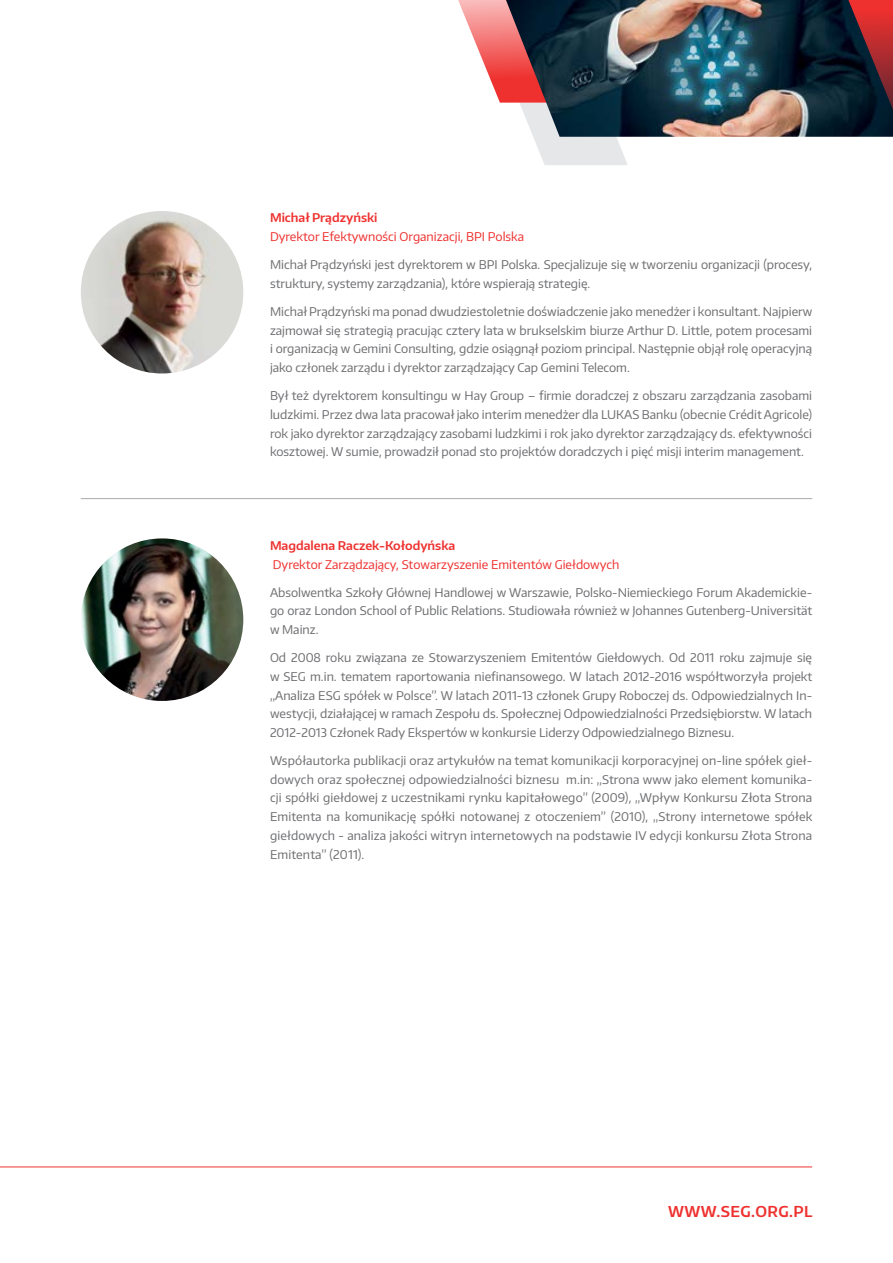
<style>
.page{position:relative;width:893px;height:1263px;background:#fff}
.page>*{position:absolute;margin:0;border:0;box-sizing:border-box;transform-origin:0 0}
.t1{font:600 15px "Encode Sans";color:#ee312f}
.t2{font:12px/18.8px "Encode Sans";color:#6d6e71;text-align:justify}
.t3{font:12px "Encode Sans";color:#ee312f}
.t4{font:600 12px "Encode Sans";color:#ee312f}
</style>
<div class="page">
<svg style="left:458px;top:0;width:170px;height:165px"></svg>
<hr style="left:0;top:1166px;width:812px;height:1px;background:#ee312f">
<img style="left:501px;top:0;width:335px;height:137px">
<svg style="left:836px;top:0;width:57px;height:137px;background:#3f1f2b"></svg>
<hr style="left:81px;top:498px;width:731px;height:1px;background:#a7a9ac">
<img style="left:81px;top:211px;width:162px;height:162px;border-radius:81px">
<img style="left:81px;top:538px;width:162px;height:163px;border-radius:81px">
<p class="t4" style="left:270px;top:210px;width:109px">Michał Prądzyński</p>
<p class="t3" style="left:270px;top:229px;width:256px">Dyrektor Efektywności Organizacji, BPI Polska</p>
<p class="t2" style="left:270px;top:255px;width:544px">Michał Prądzyński jest dyrektorem w BPI Polska. Specjalizuje się w tworzeniu organizacji (procesy, struktury, systemy zarządzania), które wspierają strategię.</p>
<p class="t2" style="left:270px;top:302px;width:544px">Michał Prądzyński ma ponad dwudziestoletnie doświadczenie jako menedżer i konsultant. Najpierw zajmował się strategią pracując cztery lata w brukselskim biurze Arthur D. Little, potem procesami i organizacją w Gemini Consulting, gdzie osiągnął poziom principal. Następnie objął rolę operacyjną jako członek zarządu i dyrektor zarządzający Cap Gemini Telecom.</p>
<p class="t2" style="left:270px;top:386px;width:544px">Był też dyrektorem konsultingu w Hay Group – firmie doradczej z obszaru zarządzania zasobami ludzkimi. Przez dwa lata pracował jako interim menedżer dla LUKAS Banku (obecnie Crédit Agricole) rok jako dyrektor zarządzający zasobami ludzkimi i rok jako dyrektor zarządzający ds. efektywności kosztowej. W sumie, prowadził ponad sto projektów doradczych i pięć misji interim management.</p>
<p class="t4" style="left:270px;top:537px;width:187px">Magdalena Raczek-Kołodyńska</p>
<p class="t3" style="left:273px;top:556px;width:348px">Dyrektor Zarządzający, Stowarzyszenie Emitentów Giełdowych</p>
<p class="t2" style="left:270px;top:582px;width:544px">Absolwentka Szkoły Głównej Handlowej w Warszawie, Polsko-Niemieckiego Forum Akademickie&shy;go oraz London School of Public Relations. Studiowała również w Johannes Gutenberg-Universität w Mainz.</p>
<p class="t2" style="left:270px;top:648px;width:544px">Od 2008 roku związana ze Stowarzyszeniem Emitentów Giełdowych. Od 2011 roku zajmuje się w SEG m.in. tematem raportowania niefinansowego. W latach 2012-2016 współtworzyła projekt „Analiza ESG spółek w Polsce”. W latach 2011-13 członek Grupy Roboczej ds. Odpowiedzialnych In&shy;westycji, działającej w ramach Zespołu ds. Społecznej Odpowiedzialności Przedsiębiorstw. W latach 2012-2013 Członek Rady Ekspertów w konkursie Liderzy Odpowiedzialnego Biznesu.</p>
<p class="t2" style="left:270px;top:751px;width:544px">Współautorka publikacji oraz artykułów na temat komunikacji korporacyjnej on-line spółek gieł&shy;dowych oraz społecznej odpowiedzialności biznesu m.in: „Strona www jako element komunika&shy;cji spółki giełdowej z uczestnikami rynku kapitałowego” (2009), „Wpływ Konkursu Złota Strona Emitenta na komunikację spółki notowanej z otoczeniem” (2010), „Strony internetowe spółek giełdowych - analiza jakości witryn internetowych na podstawie IV edycji konkursu Złota Strona Emitenta” (2011).</p>
<p class="t1" style="left:668px;top:1201px;width:18px">www</p>
<p class="t1" style="left:716px;top:1201px;width:15px">.seg</p>
<p class="t1" style="left:751px;top:1201px;width:16px">.org</p>
<p class="t1" style="left:789px;top:1201px;width:15px">.pl</p>
</div>
